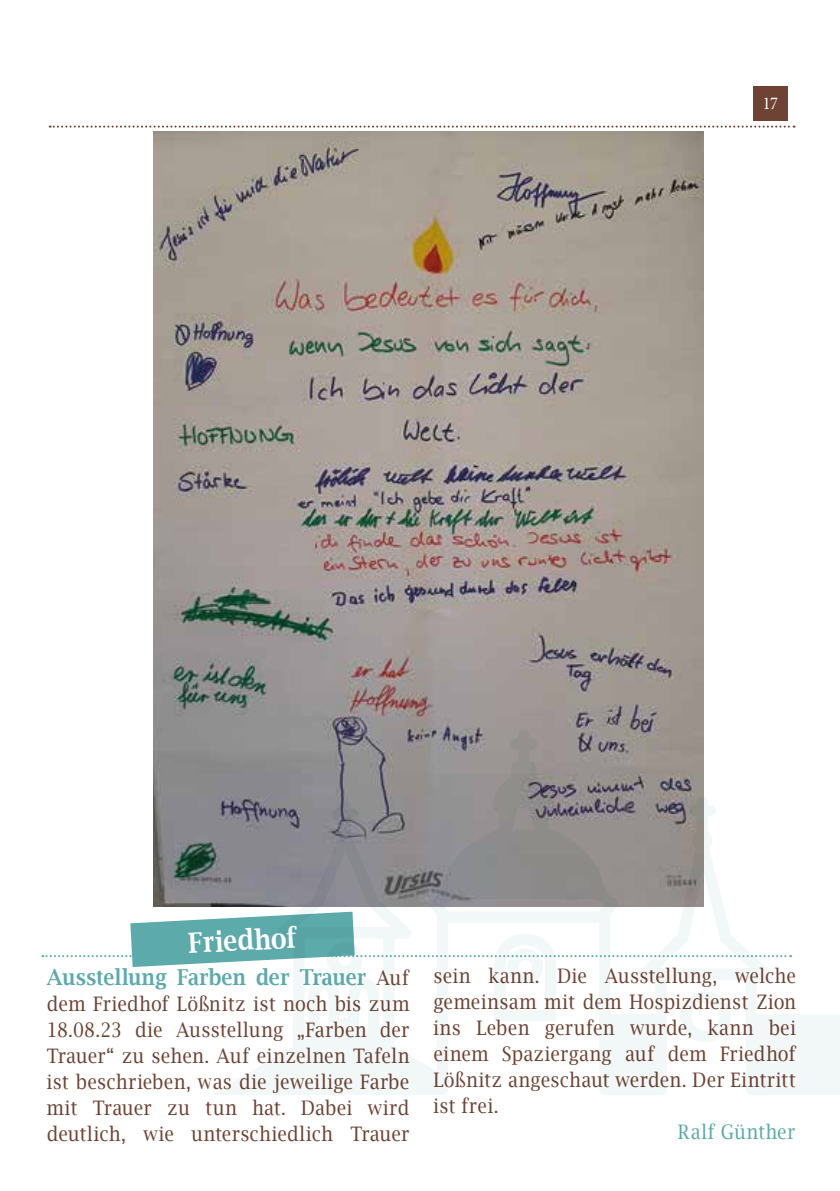
<style>
.page{position:relative;width:840px;height:1191px;background:#fff}
.page>*{position:absolute;margin:0;border:0;box-sizing:border-box;transform-origin:0 0}
.t1{font:600 28px "Lucida Bright";color:#fff;scale:.9 1}
.t2{font:600 22px "Lucida Bright";color:#5daaab;scale:.9 1}
.t3{font:20px/26px "Lucida Bright";letter-spacing:.02em;color:#6e4334;text-align:justify;scale:.9 1}
.t4{font:20px "Lucida Bright";letter-spacing:.03em;color:#5daaab;scale:.9 1}
.t5{font:18px "Minion Pro";color:#fff;scale:.9 1}
.s1{font-weight:400;font-size:20px;color:#6e4334}
</style>
<div class="page">
<svg style="left:50px;top:126px;width:744px;height:2px"></svg>
<div style="left:753px;top:86px;width:34px;height:34px;background:#6e4334"></div>
<img style="left:153px;top:131px;width:549px;height:775px">
<svg style="left:211px;top:730px;width:628px;height:365px"></svg>
<svg style="left:42px;top:911px;width:748px;height:131px"></svg>
<p class="t5" style="left:762px;top:92px;width:18px">17</p>
<h1 class="t1" style="left:187px;top:927px;width:122px;rotate:-3deg">Friedhof</h1>
<p class="t2" style="left:47px;top:964px;width:404px">Ausstellung Farben der Trauer <span class="s1">Auf</span></p>
<p class="t3" style="left:47px;top:990px;width:404px">dem Friedhof Lößnitz ist noch bis zum 18.08.23 die Ausstellung „Farben der Trauer“ zu sehen. Auf einzelnen Tafeln ist beschrieben, was die jeweilige Farbe mit Trauer zu tun hat. Dabei wird deutlich, wie unterschiedlich Trauer</p>
<p class="t3" style="left:433px;top:963px;width:404px">sein kann. Die Ausstellung, welche gemeinsam mit dem Hospizdienst Zion ins Leben gerufen wurde, kann bei einem Spaziergang auf dem Friedhof Lößnitz angeschaut werden. Der Eintritt ist frei.</p>
<p class="t4" style="left:677px;top:1120px;width:132px">Ralf Günther</p>
</div>
